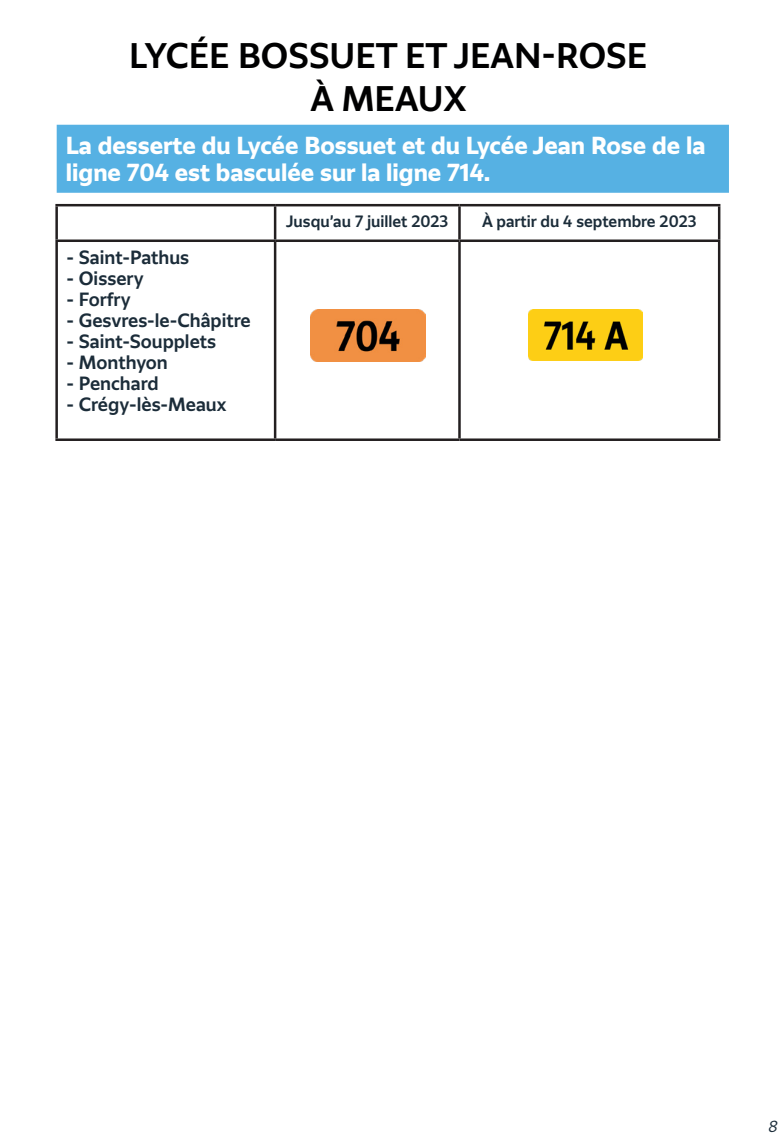
<style>
.page{position:relative;width:780px;height:1134px;background:#fff}
.page>*{position:absolute;margin:0;border:0;box-sizing:border-box;transform-origin:0 0}
.t1{font:500 32.5px/42.5px "Grand Paris";color:#000001;text-align:center}
.t2{font:700 22.5px/27px "Grand Paris";color:#fff}
.t3{font:500 17.5px "Grand Paris";color:#1b2c39}
.t4{font:500 15px "Grand Paris";color:#1b2c39}
.t5{font:italic 300 15px "Grand Paris";color:#1b2c39}
</style>
<div class="page">
<hr style="left:55px;top:204px;width:220px;height:2px;background:#231f20">
<hr style="left:55px;top:206px;width:3px;height:33px;background:#231f20">
<hr style="left:275px;top:204px;width:184px;height:2px;background:#231f20">
<hr style="left:274px;top:206px;width:2px;height:33px;background:#231f20">
<hr style="left:459px;top:204px;width:261px;height:2px;background:#231f20">
<hr style="left:458px;top:206px;width:2px;height:33px;background:#231f20">
<hr style="left:718px;top:206px;width:2px;height:33px;background:#231f20">
<hr style="left:55px;top:239px;width:220px;height:3px;background:#231f20">
<hr style="left:55px;top:242px;width:3px;height:196px;background:#231f20">
<hr style="left:275px;top:239px;width:184px;height:3px;background:#231f20">
<hr style="left:274px;top:242px;width:2px;height:196px;background:#231f20">
<hr style="left:459px;top:239px;width:261px;height:3px;background:#231f20">
<hr style="left:458px;top:242px;width:2px;height:196px;background:#231f20">
<hr style="left:718px;top:242px;width:2px;height:196px;background:#231f20">
<hr style="left:55px;top:438px;width:220px;height:3px;background:#231f20">
<hr style="left:275px;top:438px;width:184px;height:3px;background:#231f20">
<hr style="left:459px;top:438px;width:261px;height:3px;background:#231f20">
<img style="left:311px;top:310px;width:114px;height:52px">
<img style="left:528px;top:309px;width:114px;height:51px">
<div style="left:57px;top:125px;width:672px;height:68px;background:#56b1e3;border:2px solid #56b1e3"></div>
<h1 class="t1" style="left:129px;top:34px;width:519px">LYCÉE BOSSUET ET JEAN-ROSE<br>À MEAUX</h1>
<p class="t2" style="left:66px;top:131px;width:641px">La desserte du Lycée Bossuet et du Lycée Jean Rose de la ligne 704 est basculée sur la ligne 714.</p>
<p class="t3" style="left:67px;top:246px;width:124px">- Saint-Pathus</p>
<p class="t3" style="left:67px;top:267px;width:78px">- Oissery</p>
<p class="t3" style="left:67px;top:288px;width:65px">- Forfry</p>
<p class="t3" style="left:67px;top:309px;width:185px">- Gesvres-le-Châpitre</p>
<p class="t3" style="left:67px;top:330px;width:151px">- Saint-Soupplets</p>
<p class="t3" style="left:67px;top:351px;width:103px">- Monthyon</p>
<p class="t3" style="left:67px;top:372px;width:93px">- Penchard</p>
<p class="t3" style="left:67px;top:393px;width:161px">- Crégy-lès-Meaux</p>
<p class="t4" style="left:286px;top:211px;width:164px">Jusqu’au 7 juillet 2023</p>
<p class="t4" style="left:482px;top:211px;width:216px">À partir du 4 septembre 2023</p>
<p class="t5" style="left:768px;top:1117px;width:11px">8</p>
</div>
